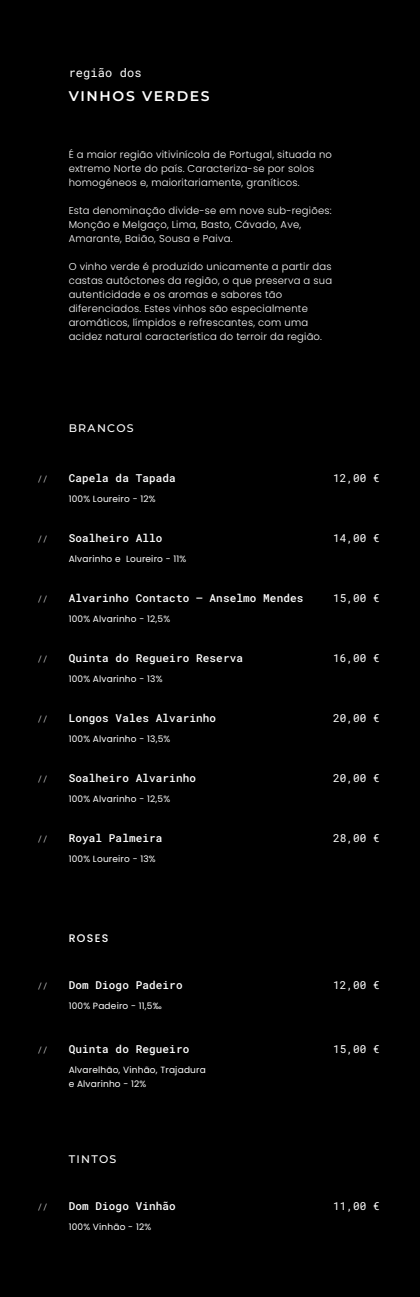
<style>
.page{position:relative;width:420px;height:1297px;background:#000}
.page>*{position:absolute;margin:0;border:0;box-sizing:border-box;transform-origin:0 0}
.t1{font:100 14px "Montserrat";letter-spacing:.12em;color:#fff}
.t2{font:12px "Roboto Mono";letter-spacing:.01em;color:#fff}
.t3{font:11px "Roboto Mono";letter-spacing:.01em;color:#fff}
.t4{font:100 11px "Montserrat";letter-spacing:.12em;color:#fff}
.t5{font:500 11px "Poppins";letter-spacing:.12em;color:#fff}
.t6{font:300 10px/14px "Poppins";letter-spacing:.02em;color:#fff}
.t7{font:9px/14px "Poppins";letter-spacing:.02em;color:#fff}
.t8{font:9px "Roboto Mono";color:#fff}
</style>
<div class="page">
<p class="t2" style="left:69px;top:64px;width:75px">região dos</p>
<h1 class="t1" style="left:69px;top:86px;width:143px">VINHOS VERDES</h1>
<p class="t6" style="left:69px;top:148px;width:265px">É a maior região vitivinícola de Portugal, situada no extremo Norte do país. Caracteriza-se por solos homogéneos e, maioritariamente, graníticos.</p>
<p class="t6" style="left:69px;top:204px;width:264px">Esta denominação divide-se em nove sub-regiões:<br>Monção e Melgaço, Lima, Basto, Cávado, Ave,<br>Amarante, Baião, Sousa e Paiva.</p>
<p class="t6" style="left:69px;top:260px;width:265px">O vinho verde é produzido unicamente a partir das castas autóctones da região, o que preserva a sua autenticidade e os aromas e sabores tão diferenciados. Estes vinhos são especialmente aromáticos, límpidos e refrescantes, com uma acidez natural característica do terroir da região.</p>
<p class="t4" style="left:69px;top:421px;width:67px">BRANCOS</p>
<p class="t8" style="left:37px;top:473px;width:12px">//</p>
<p class="t3" style="left:69px;top:471px;width:109px">Capela da Tapada</p>
<p class="t3" style="left:333px;top:471px;width:48px">12,00 €</p>
<p class="t7" style="left:69px;top:492px;width:88px">100% Loureiro - 12%</p>
<p class="t8" style="left:37px;top:533px;width:12px">//</p>
<p class="t3" style="left:69px;top:531px;width:95px">Soalheiro Allo</p>
<p class="t3" style="left:333px;top:531px;width:48px">14,00 €</p>
<p class="t7" style="left:69px;top:552px;width:119px">Alvarinho e Loureiro - 11%</p>
<p class="t8" style="left:37px;top:593px;width:12px">//</p>
<p class="t3" style="left:69px;top:591px;width:236px">Alvarinho Contacto – Anselmo Mendes</p>
<p class="t3" style="left:333px;top:591px;width:48px">15,00 €</p>
<p class="t7" style="left:69px;top:612px;width:103px">100% Alvarinho - 12,5%</p>
<p class="t8" style="left:37px;top:653px;width:12px">//</p>
<p class="t3" style="left:69px;top:650px;width:176px">Quinta do Regueiro Reserva</p>
<p class="t3" style="left:333px;top:650px;width:48px">16,00 €</p>
<p class="t7" style="left:69px;top:672px;width:95px">100% Alvarinho - 13%</p>
<p class="t8" style="left:37px;top:713px;width:12px">//</p>
<p class="t3" style="left:69px;top:710px;width:149px">Longos Vales Alvarinho</p>
<p class="t3" style="left:333px;top:710px;width:48px">20,00 €</p>
<p class="t7" style="left:69px;top:732px;width:103px">100% Alvarinho - 13,5%</p>
<p class="t8" style="left:37px;top:773px;width:12px">//</p>
<p class="t3" style="left:69px;top:770px;width:129px">Soalheiro Alvarinho</p>
<p class="t3" style="left:333px;top:770px;width:48px">20,00 €</p>
<p class="t7" style="left:69px;top:792px;width:103px">100% Alvarinho - 12,5%</p>
<p class="t8" style="left:37px;top:833px;width:12px">//</p>
<p class="t3" style="left:69px;top:830px;width:95px">Royal Palmeira</p>
<p class="t3" style="left:333px;top:830px;width:48px">28,00 €</p>
<p class="t7" style="left:69px;top:852px;width:89px">100% Loureiro - 13%</p>
<p class="t5" style="left:69px;top:931px;width:41px">ROSES</p>
<p class="t8" style="left:37px;top:980px;width:12px">//</p>
<p class="t3" style="left:69px;top:977px;width:115px">Dom Diogo Padeiro</p>
<p class="t3" style="left:333px;top:977px;width:48px">12,00 €</p>
<p class="t7" style="left:69px;top:999px;width:95px">100% Padeiro - 11,5‰</p>
<p class="t8" style="left:37px;top:1044px;width:12px">//</p>
<p class="t3" style="left:69px;top:1042px;width:122px">Quinta do Regueiro</p>
<p class="t3" style="left:333px;top:1042px;width:48px">15,00 €</p>
<p class="t7" style="left:69px;top:1063px;width:139px">Alvarelhão, Vinhão, Trajadura e Alvarinho - 12%</p>
<p class="t4" style="left:69px;top:1151px;width:49px">TINTOS</p>
<p class="t8" style="left:37px;top:1201px;width:12px">//</p>
<p class="t3" style="left:69px;top:1199px;width:109px">Dom Diogo Vinhão</p>
<p class="t3" style="left:333px;top:1199px;width:48px">11,00 €</p>
<p class="t7" style="left:69px;top:1220px;width:84px">100% Vinhão - 12%</p>
</div>
